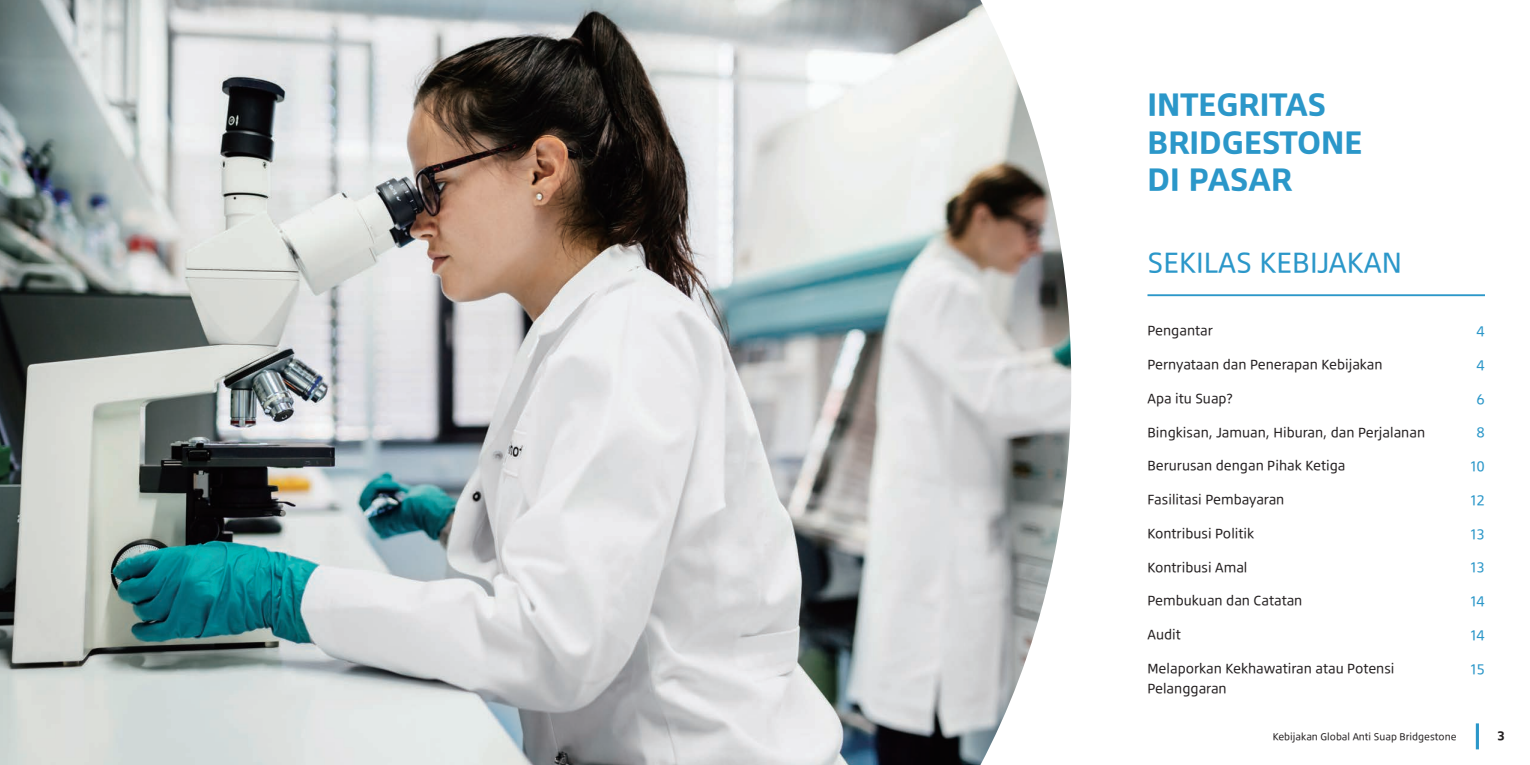
<style>
.page{position:relative;width:1530px;height:765px;background:#fff}
.page>*{position:absolute;margin:0;border:0;box-sizing:border-box;transform-origin:0 0}
.t1{font:700 28.12px/37.5px "Bridgestone Type TP";color:#2b97c9}
.t2{font:25px "Bridgestone Type TP";color:#2b97c9}
.t3{font:12.5px "Bridgestone Type TP";color:#2b97c9}
.t4{font:11.88px/20px "Bridgestone Type TP";color:#231f20}
.t5{font:700 11.25px "Bridgestone Type TP";color:#231f20}
.t6{font:8.75px "Bridgestone Type TP";color:#231f20}
</style>
<div class="page">
<hr style="left:1476px;top:723px;width:3px;height:26px;background:#2b97c9">
<hr style="left:1148px;top:294px;width:337px;height:2px;background:#2b97c9">
<img style="left:0;top:0;width:1071px;height:765px">
<h1 class="t1" style="left:1147px;top:84px;width:216px">INTEGRITAS<br>BRIDGESTONE<br>DI PASAR</h1>
<h2 class="t2" style="left:1148px;top:241px;width:256px">SEKILAS KEBIJAKAN</h2>
<p class="t4" style="left:1148px;top:320px;width:67px">Pengantar</p>
<p class="t4" style="left:1148px;top:354px;width:237px">Pernyataan dan Penerapan Kebijakan</p>
<p class="t4" style="left:1148px;top:388px;width:87px">Apa itu Suap?</p>
<p class="t4" style="left:1148px;top:421px;width:279px">Bingkisan, Jamuan, Hiburan, dan Perjalanan</p>
<p class="t4" style="left:1148px;top:455px;width:199px">Berurusan dengan Pihak Ketiga</p>
<p class="t4" style="left:1148px;top:489px;width:138px">Fasilitasi Pembayaran</p>
<p class="t4" style="left:1148px;top:522px;width:108px">Kontribusi Politik</p>
<p class="t4" style="left:1148px;top:556px;width:101px">Kontribusi Amal</p>
<p class="t4" style="left:1148px;top:590px;width:156px">Pembukuan dan Catatan</p>
<p class="t4" style="left:1148px;top:624px;width:35px">Audit</p>
<p class="t4" style="left:1148px;top:657px;width:249px">Melaporkan Kekhawatiran atau Potensi<br>Pelanggaran</p>
<p class="t3" style="left:1477px;top:321px;width:10px">4</p>
<p class="t3" style="left:1477px;top:354px;width:10px">4</p>
<p class="t3" style="left:1477px;top:388px;width:10px">6</p>
<p class="t3" style="left:1477px;top:422px;width:10px">8</p>
<p class="t3" style="left:1470px;top:456px;width:16px">10</p>
<p class="t3" style="left:1470px;top:489px;width:16px">12</p>
<p class="t3" style="left:1470px;top:523px;width:16px">13</p>
<p class="t3" style="left:1470px;top:557px;width:16px">13</p>
<p class="t3" style="left:1470px;top:591px;width:16px">14</p>
<p class="t3" style="left:1470px;top:624px;width:16px">14</p>
<p class="t3" style="left:1470px;top:658px;width:16px">15</p>
<p class="t6" style="left:1273px;top:729px;width:185px">Kebijakan Global Anti Suap Bridgestone</p>
<p class="t5" style="left:1497px;top:727px;width:9px">3</p>
</div>
